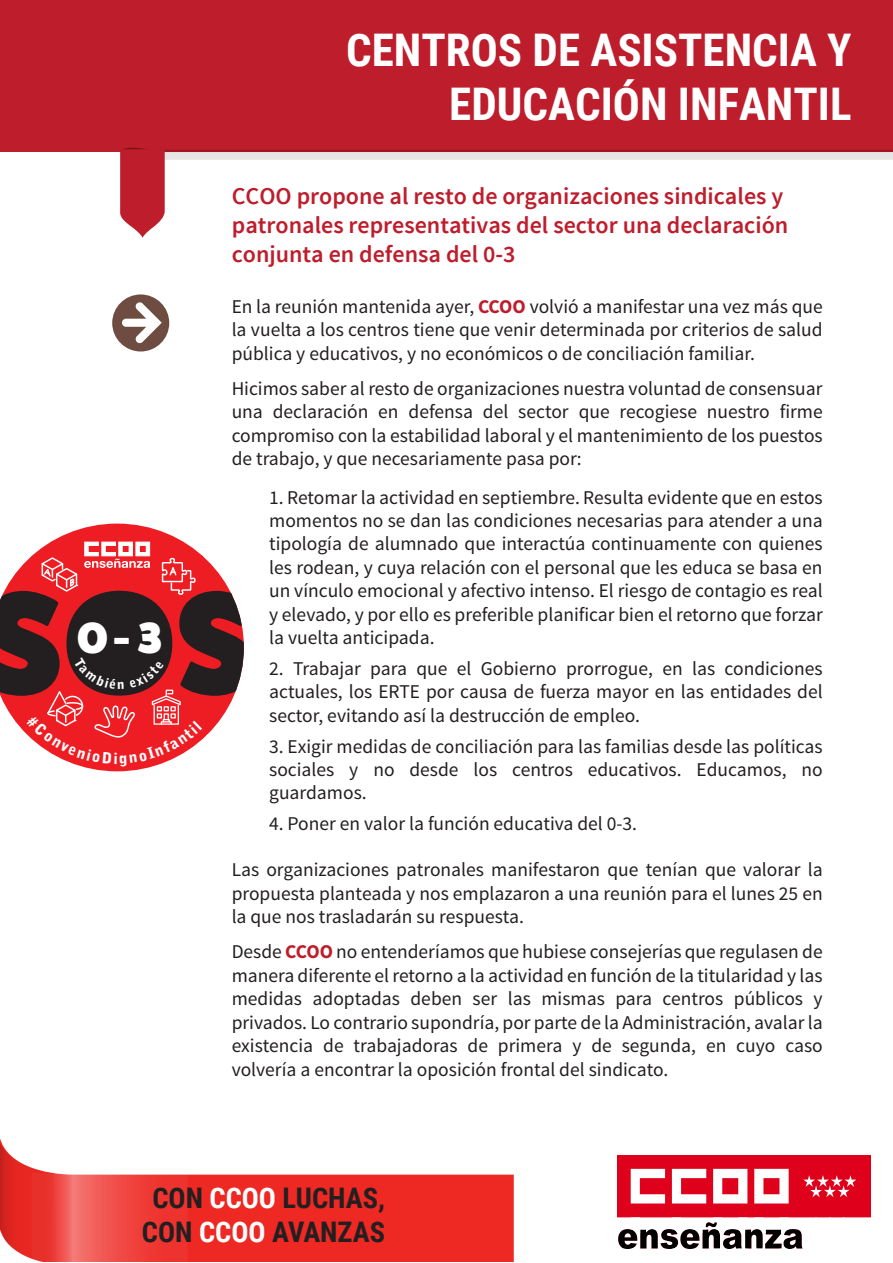
<style>
.page{position:relative;width:893px;height:1263px;background:#fff}
.page>*{position:absolute;margin:0;border:0;box-sizing:border-box;transform-origin:0 0}
.t1{font:800 145.65px "Fat Frank";color:#231f20}
.t2{font:700 45px/54px "Roboto Condensed";color:#fff;text-align:right}
.t3{font:800 43.65px "Fat Frank";color:#fff}
.t4{font:700 28.35px/34px "Roboto Condensed";color:#231f20;text-align:center}
.t5{font:600 24px/28.8px "Source Sans Pro";color:#be1d2c}
.t6{font:19.5px/23.4px "Source Sans Pro";color:#231f20;text-align:justify}
.s1{font-weight:700;color:#be1d2c}
.s2{color:#fff}
</style>
<div class="page">
<div style="left:0;top:0;width:893px;height:151px;background:#be1d2c"></div>
<svg style="left:124px;top:148px;width:769px;height:12px"></svg>
<div style="left:112px;top:294px;width:57px;height:57px;background:#6f4c41;border-radius:50%"></div>
<svg style="left:122px;top:302px;width:40px;height:41px"></svg>
<div style="left:188px;top:1174px;width:326px;height:87px;background:#ee2823"></div>
<svg style="left:57px;top:1173px;width:131px;height:88px;background:#f04e4a"></svg>
<svg style="left:0;top:1138px;width:57px;height:123px"></svg>
<svg style="left:120px;top:149px;width:45px;height:89px;background:#c63c48"></svg>
<svg style="left:0;top:524px;width:244px;height:247px;fill:#ee1d23"></svg>
<div style="left:94px;top:614px;width:51px;height:55px;background:#231f20;border-radius:50%"></div>
<svg style="left:161px;top:557px;width:35px;height:40px"></svg>
<svg style="left:39px;top:541px;width:111px;height:52px"></svg>
<img style="left:618px;top:1156px;width:253px;height:92px">
<svg style="left:26px;top:657px;width:176px;height:109px;background:#ec363b"></svg>
<h2 class="t2" style="left:346px;top:21px;width:507px">CENTROS DE ASISTENCIA Y<br>EDUCACIÓN INFANTIL</h2>
<p class="t5" style="left:232px;top:182px;width:558px">CCOO propone al resto de organizaciones sindicales y patronales representativas del sector una declaración conjunta en defensa del 0-3</p>
<p class="t6" style="left:232px;top:295px;width:592px">En la reunión mantenida ayer, <span class="s1">CCOO</span> volvió a manifestar una vez más que la vuelta a los centros tiene que venir determinada por criterios de salud pública y educativos, y no económicos o de conciliación familiar.</p>
<p class="t6" style="left:232px;top:377px;width:593px">Hicimos saber al resto de organizaciones nuestra voluntad de consensuar una declaración en defensa del sector que recogiese nuestro firme compromiso con la estabilidad laboral y el mantenimiento de los puestos de trabajo, y que necesariamente pasa por:</p>
<p class="t6" style="left:269px;top:486px;width:555px">1. Retomar la actividad en septiembre. Resulta evidente que en estos momentos no se dan las condiciones necesarias para atender a una tipología de alumnado que interactúa continuamente con quienes les rodean, y cuya relación con el personal que les educa se basa en un vínculo emocional y afectivo intenso. El riesgo de contagio es real y elevado, y por ello es preferible planificar bien el retorno que forzar la vuelta anticipada.</p>
<p class="t6" style="left:269px;top:657px;width:555px">2. Trabajar para que el Gobierno prorrogue, en las condiciones actuales, los ERTE por causa de fuerza mayor en las entidades del sector, evitando así la destrucción de empleo.</p>
<p class="t6" style="left:269px;top:735px;width:555px">3. Exigir medidas de conciliación para las familias desde las políticas sociales y no desde los centros educativos. Educamos, no guardamos.</p>
<p class="t6" style="left:269px;top:812px;width:369px">4. Poner en valor la función educativa del 0-3.</p>
<p class="t6" style="left:232px;top:858px;width:593px">Las organizaciones patronales manifestaron que tenían que valorar la propuesta planteada y nos emplazaron a una reunión para el lunes 25 en la que nos trasladarán su respuesta.</p>
<p class="t6" style="left:232px;top:941px;width:593px">Desde <span class="s1">CCOO</span> no entenderíamos que hubiese consejerías que regulasen de manera diferente el retorno a la actividad en función de la titularidad y las medidas adoptadas deben ser las mismas para centros públicos y privados. Lo contrario supondría, por parte de la Administración, avalar la existencia de trabajadoras de primera y de segunda, en cuyo caso volvería a encontrar la oposición frontal del sindicato.</p>
<h1 class="t1" style="left:-17px;top:561px;width:275px">SOS</h1>
<h3 class="t3" style="left:78px;top:613px;width:85px">0 - 3</h3>
<h3 class="t4" style="left:142px;top:1180px;width:245px">CON <span class="s2">CCOO</span> LUCHAS,<br>CON <span class="s2">CCOO</span> AVANZAS</h3>
</div>
